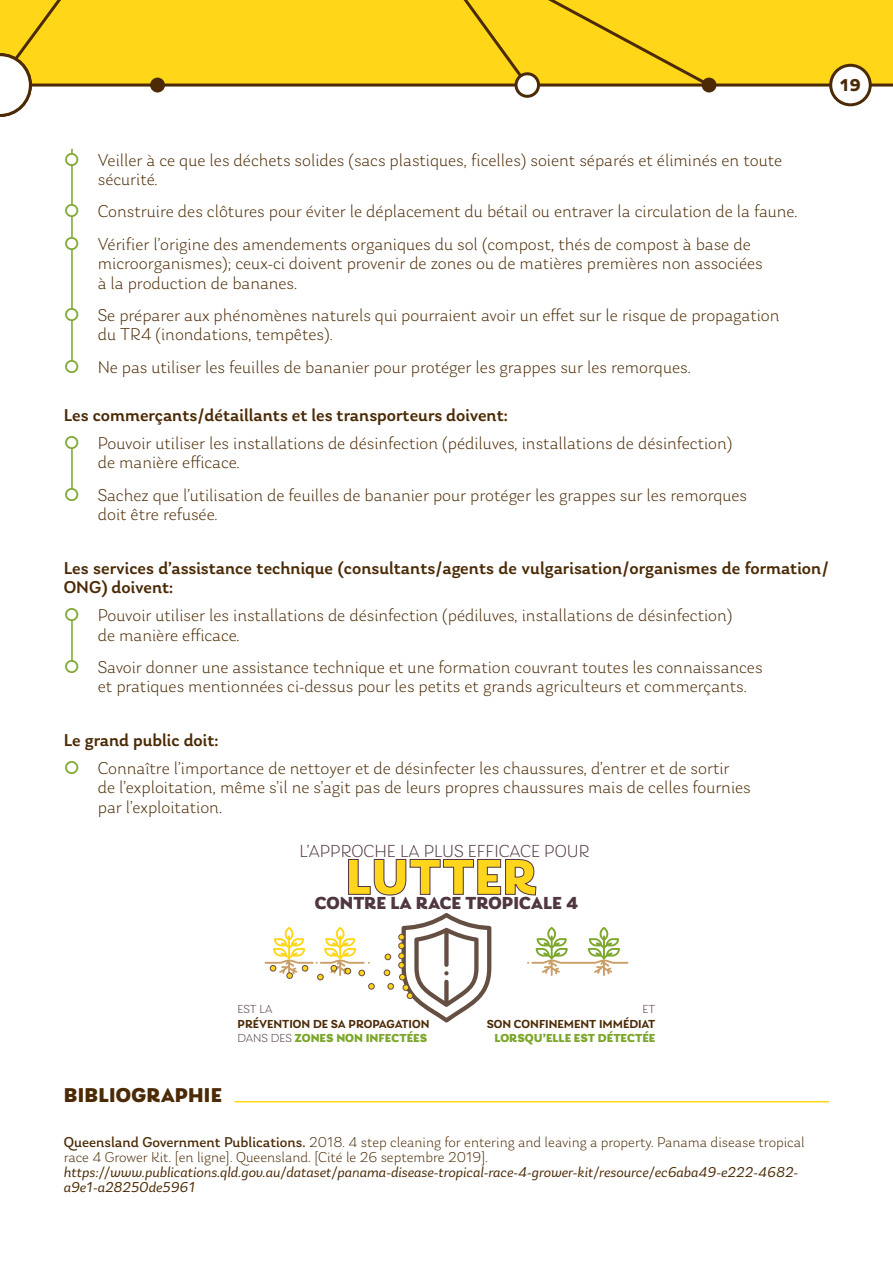
<style>
.page{position:relative;width:893px;height:1263px;background:#fff}
.page>*{position:absolute;margin:0;border:0;box-sizing:border-box;transform-origin:0 0}
.t1{font:900 52.8px "Laca";color:#ffd61b}
.t2{font:900 21px "Laca";letter-spacing:.01em;color:#4b2a05}
.t3{font:300 18.3px "Laca";color:#4f3641}
.t4{font:900 18.3px "Laca";color:#4f3641}
.t5{font:300 18px/19.5px "Laca";color:#4b2a05}
.t6{font:500 18px/19.5px "Laca";color:#4b2a05}
.t7{font:700 18px "Laca";color:#4b2a05}
.t8{font:300 15px/15px "Laca";color:#4b2a05}
.t9{font:italic 15px/15px "Laca";color:#4b2a05}
.t10{font:600 12.15px/14.7px "Laca";color:#4b2a05}
.t11{font:900 12.15px "Laca";color:#7ca72c}
.t12{font:300 12.15px "Laca";color:#4f3641}
.s1{font-weight:300;color:#4f3641}
.s2{font-weight:900;color:#7ca72c}
.s3{font-weight:400}
</style>
<div class="page">
<div style="left:0;top:0;width:893px;height:85px;background:#ffd618"></div>
<hr style="left:0;top:84px;width:893px;height:3px;background:#4b2a05">
<div style="left:831px;top:65px;width:39px;height:40px;background:#fff;border-radius:50%"></div>
<div style="left:829px;top:64px;width:43px;height:42px;border:3px solid #4b2a05;border-radius:50%"></div>
<div style="left:702px;top:78px;width:14px;height:14px;background:#4b2a05;border-radius:50%"></div>
<div style="left:150px;top:78px;width:15px;height:14px;background:#4b2a05;border-radius:50%"></div>
<svg style="left:455px;top:0;width:258px;height:89px"></svg>
<svg style="left:516px;top:74px;width:23px;height:22px"></svg>
<div style="left:514px;top:72px;width:26px;height:26px;border:3px solid #4b2a05;border-radius:50%"></div>
<svg style="left:0;top:0;width:84px;height:117px"></svg>
<svg style="left:348px;top:859px;width:188px;height:36px"></svg>
<svg style="left:384px;top:913px;width:107px;height:109px"></svg>
<svg style="left:265px;top:927px;width:110px;height:63px"></svg>
<svg style="left:527px;top:927px;width:101px;height:49px"></svg>
<hr style="left:71px;top:164px;width:2px;height:41px;background:#7aa62c">
<hr style="left:71px;top:249px;width:2px;height:59px;background:#7aa62c">
<hr style="left:71px;top:320px;width:2px;height:40px;background:#7aa62c">
<hr style="left:71px;top:216px;width:2px;height:21px;background:#7aa62c">
<hr style="left:71px;top:448px;width:2px;height:41px;background:#7aa62c">
<hr style="left:71px;top:621px;width:2px;height:40px;background:#7aa62c">
<hr style="left:235px;top:1101px;width:593px;height:1px;background:#ffd618">
<svg style="left:71px;top:149px;width:2px;height:17px"></svg>
<p class="t7" style="left:840px;top:75px;width:22px">19</p>
<p class="t5" style="left:98px;top:150px;width:686px">Veiller à ce que les déchets solides (sacs plastiques, ficelles) soient séparés et éliminés en toute sécurité.</p>
<p class="t5" style="left:98px;top:196px;width:701px;line-height:32.2px">Construire des clôtures pour éviter le déplacement du bétail ou entraver la circulation de la faune.<br>Vérifier l’origine des amendements organiques du sol (compost, thés de compost à base de</p>
<p class="t5" style="left:98px;top:254px;width:666px">microorganismes); ceux-ci doivent provenir de zones ou de matières premières non associées à la production de bananes.</p>
<p class="t5" style="left:98px;top:305px;width:683px">Se préparer aux phénomènes naturels qui pourraient avoir un effet sur le risque de propagation du TR4 (inondations, tempêtes).</p>
<p class="t5" style="left:98px;top:357px;width:595px">Ne pas utiliser les feuilles de bananier pour protéger les grappes sur les remorques.</p>
<p class="t6" style="left:64px;top:405px;width:446px">Les commerçants/détaillants et les transporteurs doivent:</p>
<p class="t5" style="left:98px;top:434px;width:636px">Pouvoir utiliser les installations de désinfection (pédiluves, installations de désinfection) de manière efficace.</p>
<p class="t5" style="left:98px;top:485px;width:651px">Sachez que l’utilisation de feuilles de bananier pour protéger les grappes sur les remorques doit être refusée.</p>
<p class="t6" style="left:64px;top:558px;width:767px">Les services d’assistance technique (consultants/agents de vulgarisation/organismes de formation/<br>ONG) doivent:</p>
<p class="t5" style="left:98px;top:606px;width:636px">Pouvoir utiliser les installations de désinfection (pédiluves, installations de désinfection) de manière efficace.</p>
<p class="t5" style="left:98px;top:658px;width:666px">Savoir donner une assistance technique et une formation couvrant toutes les connaissances et pratiques mentionnées ci-dessus pour les petits et grands agriculteurs et commerçants.</p>
<p class="t6" style="left:64px;top:730px;width:157px">Le grand public doit:</p>
<p class="t5" style="left:98px;top:758px;width:654px">Connaître l’importance de nettoyer et de désinfecter les chaussures, d’entrer et de sortir de l’exploitation, même s’il ne s’agit pas de leurs propres chaussures mais de celles fournies par l’exploitation.</p>
<p class="t3" style="left:299px;top:841px;width:292px">L’APPROCHE LA PLUS EFFICACE POUR</p>
<h1 class="t1" style="left:345px;top:845px;width:194px">LUTTER</h1>
<p class="t4" style="left:315px;top:892px;width:265px">CONTRE LA RACE TROPICALE 4</p>
<p class="t12" style="left:238px;top:1002px;width:37px">EST LA</p>
<p class="t10" style="left:238px;top:1016px;width:193px">PRÉVENTION DE SA PROPAGATION<br><span class="s1">DANS DES</span> <span class="s2">ZONES NON INFECTÉES</span></p>
<p class="t12" style="left:643px;top:1002px;width:14px">ET</p>
<p class="t10" style="left:487px;top:1016px;width:170px">SON CONFINEMENT IMMÉDIAT</p>
<p class="t11" style="left:494px;top:1031px;width:162px">LORSQU’ELLE EST DÉTECTÉE</p>
<p class="t2" style="left:64px;top:1083px;width:160px">BIBLIOGRAPHIE</p>
<p class="t8" style="left:64px;top:1135px;width:742px"><span class="s3">Queensland Government Publications.</span> 2018. 4 step cleaning for entering and leaving a property. Panama disease tropical race 4 Grower Kit. [en ligne]. Queensland. [Cité le 26 septembre 2019].</p>
<p class="t9" style="left:64px;top:1165px;width:736px">https://www.publications.qld.gov.au/dataset/panama-disease-tropical-race-4-grower-kit/resource/ec6aba49-e222-4682- a9e1-a28250de5961</p>
</div>
